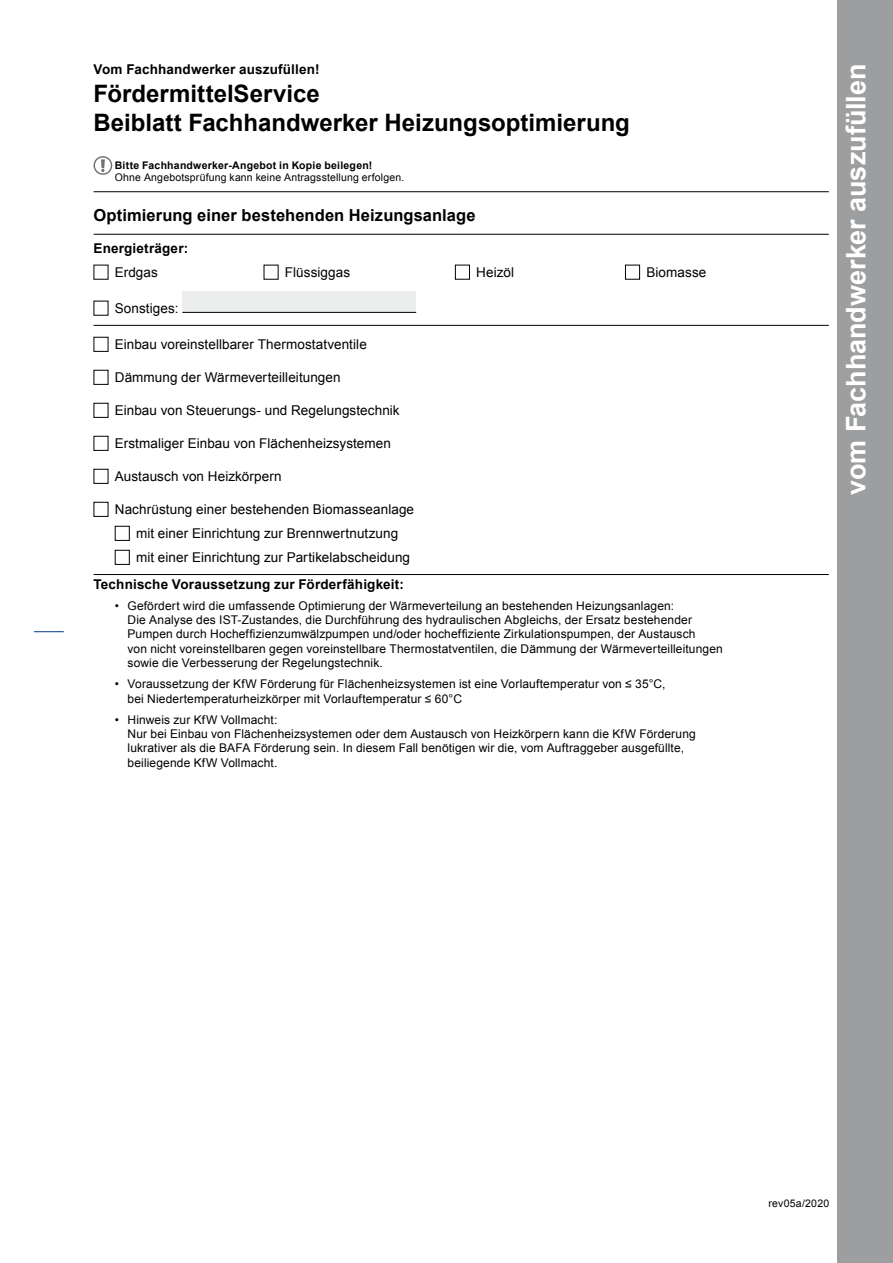
<style>
.page{position:relative;width:893px;height:1263px;background:#fff}
.page>*{position:absolute;margin:0;border:0;box-sizing:border-box;transform-origin:0 0}
.t1{font:700 27px "Arial";color:#fff}
.t2{font:700 24px/28.8px "Arial";color:#000}
.t3{font:700 16.5px "Arial";letter-spacing:.005em;color:#000}
.t4{font:13.5px/24px "Arial";letter-spacing:.005em;color:#000}
.t5{font:700 13.5px "Arial";letter-spacing:.015em;color:#000}
.t6{font:12px/14.4px "Arial";letter-spacing:.01em;color:#000}
.t7{font:10.5px "Arial";letter-spacing:.015em;color:#000}
.t8{font:700 10.5px "Arial";letter-spacing:.02em;color:#000}
</style>
<div class="page">
<hr style="left:34px;top:631px;width:30px;height:1px;background:#00378b">
<div style="left:182px;top:291px;width:234px;height:21px;background:#eceded"></div>
<svg style="left:93px;top:156px;width:19px;height:19px"></svg>
<div style="left:838px;top:0;width:55px;height:1263px;background:#9c9e9f"></div>
<hr style="left:94px;top:325px;width:735px;height:1px;background:#000">
<hr style="left:94px;top:574px;width:735px;height:1px;background:#000">
<hr style="left:94px;top:234px;width:735px;height:1px;background:#000">
<hr style="left:94px;top:191px;width:735px;height:1px;background:#000">
<div style="left:455px;top:265px;width:15px;height:15px;border:1px solid #000"></div>
<div style="left:625px;top:265px;width:15px;height:15px;border:1px solid #000"></div>
<hr style="left:182px;top:312px;width:234px;height:1px;background:#000">
<div style="left:94px;top:337px;width:14px;height:15px;border:1px solid #000"></div>
<div style="left:94px;top:370px;width:14px;height:15px;border:1px solid #000"></div>
<div style="left:94px;top:403px;width:14px;height:15px;border:1px solid #000"></div>
<div style="left:94px;top:436px;width:14px;height:15px;border:1px solid #000"></div>
<div style="left:94px;top:469px;width:14px;height:15px;border:1px solid #000"></div>
<div style="left:94px;top:502px;width:14px;height:15px;border:1px solid #000"></div>
<div style="left:115px;top:526px;width:15px;height:15px;border:1px solid #000"></div>
<div style="left:115px;top:550px;width:15px;height:15px;border:1px solid #000"></div>
<p class="t5" style="left:94px;top:60px;width:227px">Vom Fachhandwerker auszufüllen!</p>
<h2 class="t2" style="left:94px;top:80px;width:538px">FördermittelService<br>Beiblatt Fachhandwerker Heizungsoptimierung</h2>
<p class="t8" style="left:115px;top:158px;width:259px">Bitte Fachhandwerker-Angebot in Kopie beilegen!</p>
<p class="t7" style="left:115px;top:171px;width:291px">Ohne Angebotsprüfung kann keine Antragsstellung erfolgen.</p>
<h3 class="t3" style="left:94px;top:204px;width:384px">Optimierung einer bestehenden Heizungsanlage</h3>
<p class="t5" style="left:94px;top:239px;width:96px">Energieträger:</p>
<p class="t4" style="left:115px;top:260px;width:45px">Erdgas</p>
<p class="t4" style="left:285px;top:260px;width:67px">Flüssiggas</p>
<p class="t4" style="left:476px;top:260px;width:39px">Heizöl</p>
<p class="t4" style="left:646px;top:260px;width:62px">Biomasse</p>
<p class="t4" style="left:115px;top:296px;width:65px">Sonstiges:</p>
<p class="t4" style="left:115px;top:332px;width:254px">Einbau voreinstellbarer Thermostatventile</p>
<p class="t4" style="left:115px;top:365px;width:227px">Dämmung der Wärmeverteilleitungen</p>
<p class="t4" style="left:115px;top:398px;width:286px">Einbau von Steuerungs- und Regelungstechnik</p>
<p class="t4" style="left:115px;top:431px;width:278px">Erstmaliger Einbau von Flächenheizsystemen</p>
<p class="t4" style="left:115px;top:464px;width:168px">Austausch von Heizkörpern</p>
<p class="t4" style="left:136px;top:497px;width:280px;text-indent:-21px">Nachrüstung einer bestehenden Biomasseanlage mit einer Einrichtung zur Brennwertnutzung mit einer Einrichtung zur Partikelabscheidung</p>
<p class="t5" style="left:94px;top:575px;width:312px">Technische Voraussetzung zur Förderfähigkeit:</p>
<p class="t6" style="left:128px;top:598px;width:597px;text-indent:-13px">• Gefördert wird die umfassende Optimierung der Wärmeverteilung an bestehenden Heizungsanlagen:<br>Die Analyse des IST-Zustandes, die Durchführung des hydraulischen Abgleichs, der Ersatz bestehender Pumpen durch Hocheffizienzumwälzpumpen und/oder hocheffiziente Zirkulationspumpen, der Austausch<br>von nicht voreinstellbaren gegen voreinstellbare Thermostatventilen, die Dämmung der Wärmeverteilleitungen sowie die Verbesserung der Regelungstechnik.</p>
<p class="t6" style="left:128px;top:677px;width:539px;text-indent:-13px">• Voraussetzung der KfW Förderung für Flächenheizsystemen ist eine Vorlauftemperatur von ≤ 35°C, bei Niedertemperaturheizkörper mit Vorlauftemperatur ≤ 60°C</p>
<p class="t6" style="left:128px;top:712px;width:570px;text-indent:-13px">• Hinweis zur KfW Vollmacht:<br>Nur bei Einbau von Flächenheizsystemen oder dem Austausch von Heizkörpern kann die KfW Förderung lukrativer als die BAFA Förderung sein. In diesem Fall benötigen wir die, vom Auftraggeber ausgefüllte, beiliegende KfW Vollmacht.</p>
<h1 class="t1" style="left:838px;top:494px;width:432px;rotate:-90deg">vom Fachhandwerker auszufüllen</h1>
<p class="t7" style="left:769px;top:1196px;width:62px">rev05a/2020</p>
</div>
